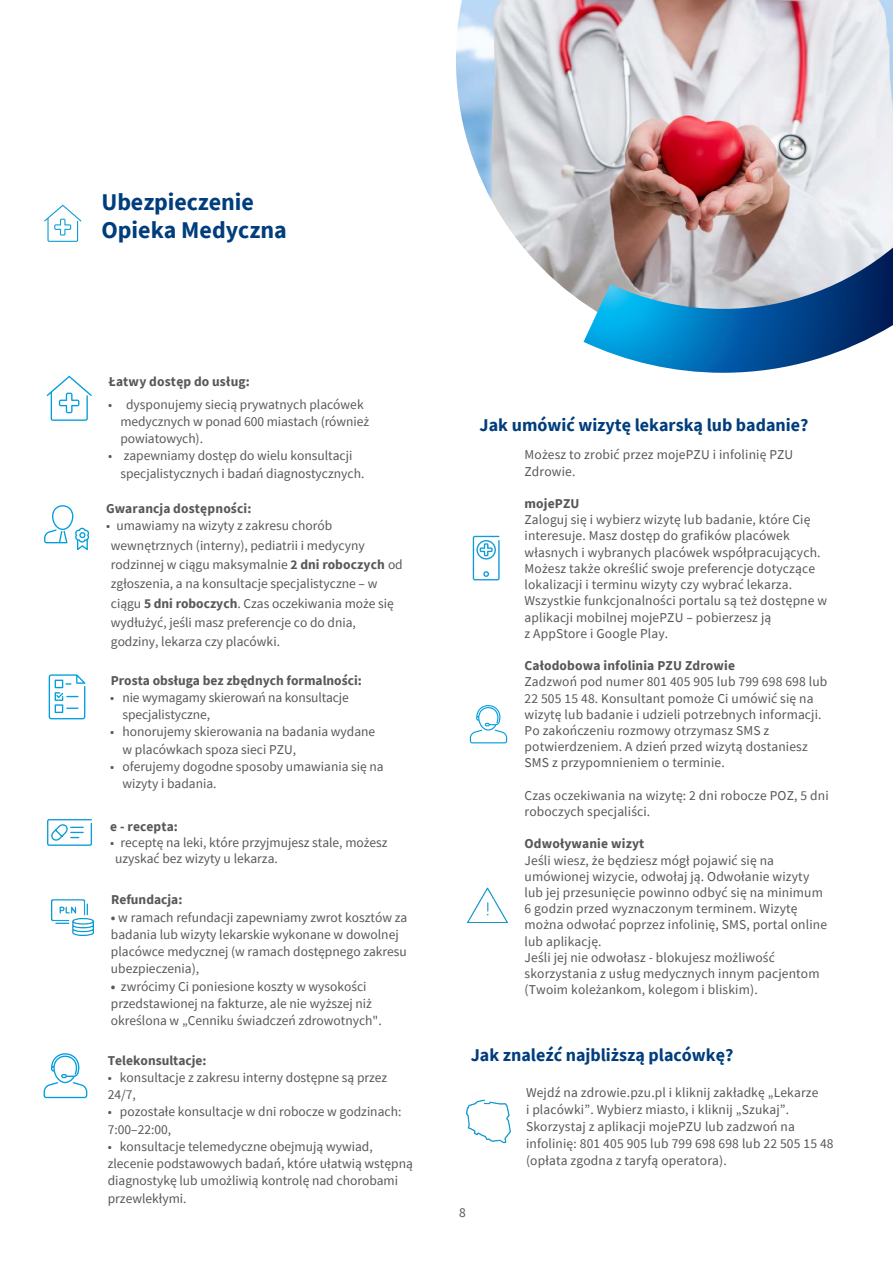
<style>
.page{position:relative;width:893px;height:1263px;background:#fff}
.page>*{position:absolute;margin:0;border:0;box-sizing:border-box;transform-origin:0 0}
.t1{font:700 24px/28.5px "Source Sans Pro";color:#003d7c}
.t2{font:700 18px "Source Sans Pro";color:#003d7c}
.t3{font:13.5px/17.2px "Source Sans Pro";color:#57585a}
.t4{font:13.5px/16.2px "Source Sans Pro";letter-spacing:.01em;color:#575756}
.t5{font:13.5px/16.2px "Source Sans Pro";letter-spacing:.01em;color:#575756}
.t6{font:700 13.5px "Source Sans Pro";color:#57585a}
.t7{font:700 13.5px "Source Sans Pro";letter-spacing:.01em;color:#575756}
.s1{font-weight:700}
</style>
<div class="page">
<svg style="left:44px;top:205px;width:37px;height:37px"></svg>
<img style="left:456px;top:0;width:437px;height:303px">
<img style="left:583px;top:247px;width:310px;height:126px">
<svg style="left:47px;top:376px;width:45px;height:45px"></svg>
<svg style="left:44px;top:505px;width:45px;height:45px"></svg>
<svg style="left:49px;top:674px;width:36px;height:45px"></svg>
<svg style="left:47px;top:819px;width:46px;height:27px"></svg>
<img style="left:52px;top:899px;width:42px;height:37px">
<svg style="left:44px;top:1053px;width:43px;height:45px"></svg>
<svg style="left:473px;top:536px;width:27px;height:44px"></svg>
<svg style="left:470px;top:705px;width:37px;height:38px"></svg>
<img style="left:467px;top:887px;width:41px;height:36px">
<img style="left:466px;top:1099px;width:45px;height:44px">
<h1 class="t1" style="left:101px;top:187px;width:187px">Ubezpieczenie<br>Opieka Medyczna</h1>
<p class="t6" style="left:109px;top:372px;width:143px">Łatwy dostęp do usług:</p>
<p class="t3" style="left:120px;top:395px;width:250px;text-indent:-12px">• dysponujemy siecią prywatnych placówek medycznych w ponad 600 miastach (również powiatowych).</p>
<p class="t3" style="left:120px;top:447px;width:245px;text-indent:-12px">• zapewniamy dostęp do wielu konsultacji specjalistycznych i badań diagnostycznych.</p>
<p class="t6" style="left:106px;top:500px;width:147px">Gwarancja dostępności:</p>
<p class="t3" style="left:111px;top:516px;width:293px;line-height:19.4px;text-indent:-5px">• umawiamy na wizyty z zakresu chorób wewnętrznych (interny), pediatrii i medycyny rodzinnej w ciągu maksymalnie <span class="s1">2 dni roboczych</span> od zgłoszenia, a na konsultacje specjalistyczne – w ciągu <span class="s1">5 dni roboczych</span>. Czas oczekiwania może się wydłużyć, jeśli masz preferencje co do dnia, godziny, lekarza czy placówki.</p>
<p class="t6" style="left:111px;top:671px;width:252px">Prosta obsługa bez zbędnych formalności:</p>
<p class="t3" style="left:123px;top:689px;width:228px;text-indent:-12px">• nie wymagamy skierowań na konsultacje specjalistyczne,</p>
<p class="t3" style="left:123px;top:723px;width:254px;text-indent:-12px">• honorujemy skierowania na badania wydane w placówkach spoza sieci PZU,</p>
<p class="t3" style="left:123px;top:758px;width:263px;text-indent:-12px">• oferujemy dogodne sposoby umawiania się na wizyty i badania.</p>
<p class="t6" style="left:110px;top:817px;width:69px">e - recepta:</p>
<p class="t3" style="left:115px;top:834px;width:274px;line-height:16.2px;text-indent:-5px">• receptę na leki, które przyjmujesz stale, możesz uzyskać bez wizyty u lekarza.</p>
<p class="t6" style="left:111px;top:891px;width:73px">Refundacja:</p>
<p class="t3" style="left:111px;top:908px;width:298px"><span class="s1">•</span> w ramach refundacji zapewniamy zwrot kosztów za badania lub wizyty lekarskie wykonane w dowolnej placówce medycznej (w ramach dostępnego zakresu ubezpieczenia),</p>
<p class="t3" style="left:111px;top:977px;width:272px"><span class="s1">•</span> zwrócimy Ci poniesione koszty w wysokości przedstawionej na fakturze, ale nie wyższej niż określona w „Cenniku świadczeń zdrowotnych".</p>
<p class="t6" style="left:108px;top:1051px;width:100px">Telekonsultacje:</p>
<p class="t3" style="left:108px;top:1069px;width:281px">• konsultacje z zakresu interny dostępne są przez<br>24/7,</p>
<p class="t3" style="left:108px;top:1103px;width:295px">• pozostałe konsultacje w dni robocze w godzinach:<br>7:00–22:00,</p>
<p class="t3" style="left:108px;top:1138px;width:307px">• konsultacje telemedyczne obejmują wywiad, zlecenie podstawowych badań, które ułatwią wstępną diagnostykę lub umożliwią kontrolę nad chorobami przewlekłymi.</p>
<h2 class="t2" style="left:480px;top:412px;width:330px">Jak umówić wizytę lekarską lub badanie?</h2>
<p class="t4" style="left:525px;top:447px;width:270px">Możesz to zrobić przez mojePZU i infolinię PZU<br>Zdrowie.</p>
<p class="t7" style="left:525px;top:494px;width:57px">mojePZU</p>
<p class="t4" style="left:525px;top:512px;width:304px">Zaloguj się i wybierz wizytę lub badanie, które Cię interesuje. Masz dostęp do grafików placówek własnych i wybranych placówek współpracujących.<br>Możesz także określić swoje preferencje dotyczące lokalizacji i terminu wizyty czy wybrać lekarza.<br>Wszystkie funkcjonalności portalu są też dostępne w aplikacji mobilnej mojePZU – pobierzesz ją<br>z AppStore i Google Play.</p>
<p class="t7" style="left:525px;top:656px;width:212px">Całodobowa infolinia PZU Zdrowie</p>
<p class="t4" style="left:525px;top:674px;width:304px">Zadzwoń pod numer 801 405 905 lub 799 698 698 lub 22 505 15 48. Konsultant pomoże Ci umówić się na wizytę lub badanie i udzieli potrzebnych informacji.<br>Po zakończeniu rozmowy otrzymasz SMS z potwierdzeniem. A dzień przed wizytą dostaniesz SMS z przypomnieniem o terminie.</p>
<p class="t4" style="left:525px;top:787px;width:306px">Czas oczekiwania na wizytę: 2 dni robocze POZ, 5 dni roboczych specjaliści.</p>
<p class="t7" style="left:525px;top:835px;width:121px">Odwoływanie wizyt</p>
<p class="t5" style="left:525px;top:852px;width:304px">Jeśli wiesz, że będziesz mógł pojawić się na umówionej wizycie, odwołaj ją. Odwołanie wizyty lub jej przesunięcie powinno odbyć się na minimum 6 godzin przed wyznaczonym terminem. Wizytę można odwołać poprzez infolinię, SMS, portal online lub aplikację.<br>Jeśli jej nie odwołasz - blokujesz możliwość skorzystania z usług medycznych innym pacjentom (Twoim koleżankom, kolegom i bliskim).</p>
<h2 class="t2" style="left:471px;top:1042px;width:264px">Jak znaleźć najbliższą placówkę?</h2>
<p class="t5" style="left:459px;top:1204px;width:8px">8</p>
<p class="t4" style="left:526px;top:1084px;width:309px;line-height:17px">Wejdź na zdrowie.pzu.pl i kliknij zakładkę „Lekarze<br>i placówki”. Wybierz miasto, i kliknij „Szukaj”.<br>Skorzystaj z aplikacji mojePZU lub zadzwoń na infolinię: 801 405 905 lub 799 698 698 lub 22 505 15 48 (opłata zgodna z taryfą operatora).</p>
</div>
